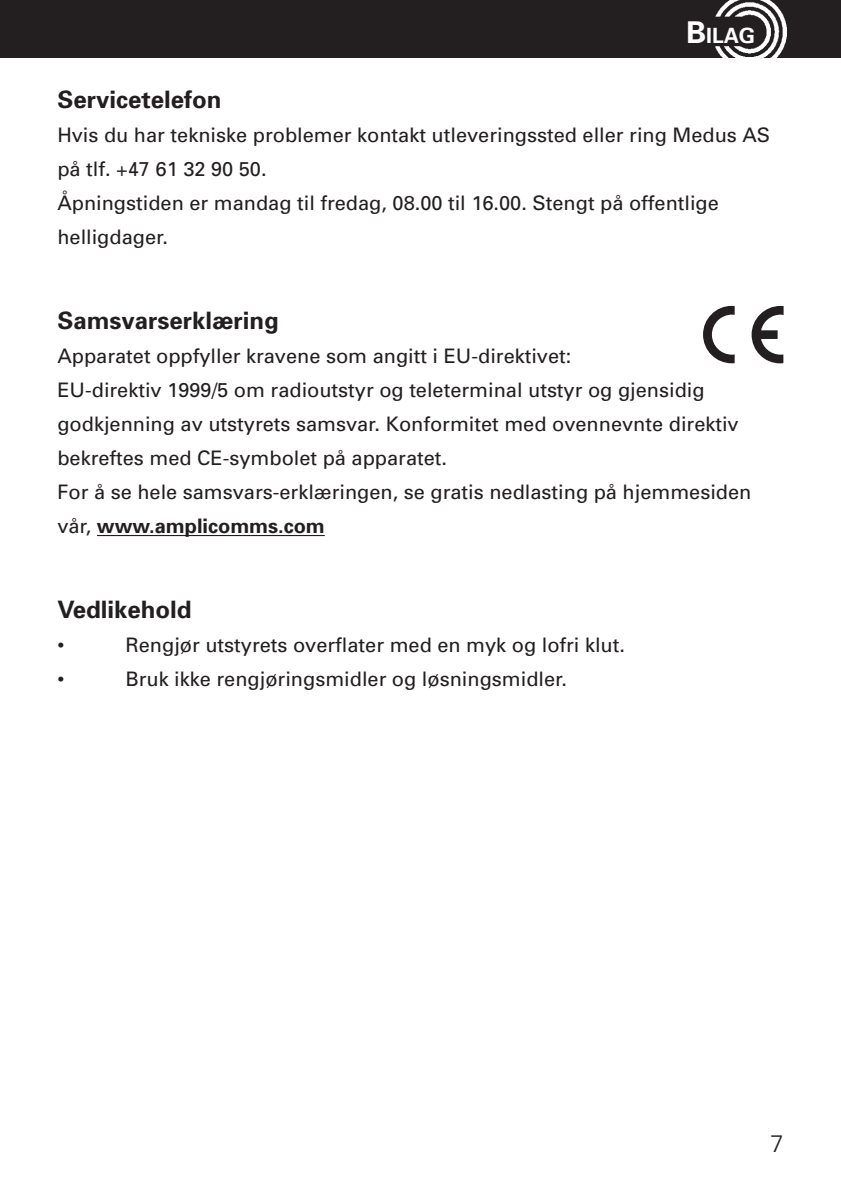
<style>
.page{position:relative;width:841px;height:1192px;background:#fff}
.page>*{position:absolute;margin:0;border:0;box-sizing:border-box;transform-origin:0 0}
.t1{font:700 24px "Univers";color:#231f20}
.t2{font:300 24px "Univers";color:#231f20}
.t3{font:700 21px "Univers";color:#fff}
.t4{font:20px/34px "Univers";color:#231f20}
.s1{font-size:30px}
.s2{font-weight:700}
</style>
<div class="page">
<div style="left:4px;top:0;width:836px;height:57px;background:#231f20"></div>
<img style="left:715px;top:0;width:71px;height:57px">
<div style="left:0;top:0;width:57px;height:57px;background:#231f20"></div>
<hr style="left:97px;top:535px;width:228px;height:1px;background:#231f20">
<svg style="left:751px;top:306px;width:32px;height:57px"></svg>
<svg style="left:703px;top:306px;width:31px;height:57px"></svg>
<p class="t3" style="left:686px;top:27px;width:70px"><span class="s1">B</span>ILAG</p>
<p class="t1" style="left:57px;top:91px;width:165px">Servicetelefon</p>
<p class="t4" style="left:57px;top:120px;width:714px">Hvis du har tekniske problemer kontakt utleveringssted eller ring Medus AS på tlf. +47 61 32 90 50.<br>Åpningstiden er mandag til fredag, 08.00 til 16.00. Stengt på offentlige helligdager.</p>
<p class="t1" style="left:57px;top:312px;width:223px">Samsvarserklæring</p>
<p class="t4" style="left:57px;top:341px;width:695px">Apparatet oppfyller kravene som angitt i EU-direktivet:<br>EU-direktiv 1999/5 om radioutstyr og teleterminal utstyr og gjensidig godkjenning av utstyrets samsvar. Konformitet med ovennevnte direktiv bekreftes med CE-symbolet på apparatet.<br>For å se hele samsvars-erklæringen, se gratis nedlasting på hjemmesiden vår, <span class="s2">www.amplicomms.com</span></p>
<p class="t1" style="left:57px;top:601px;width:136px">Vedlikehold</p>
<p class="t4" style="left:57px;top:630px;width:9px">•</p>
<p class="t4" style="left:125px;top:630px;width:501px">Rengjør utstyrets overflater med en myk og lofri klut.</p>
<p class="t4" style="left:57px;top:664px;width:9px">•</p>
<p class="t4" style="left:125px;top:664px;width:443px">Bruk ikke rengjøringsmidler og løsningsmidler.</p>
<p class="t2" style="left:770px;top:1135px;width:15px">7</p>
</div>
